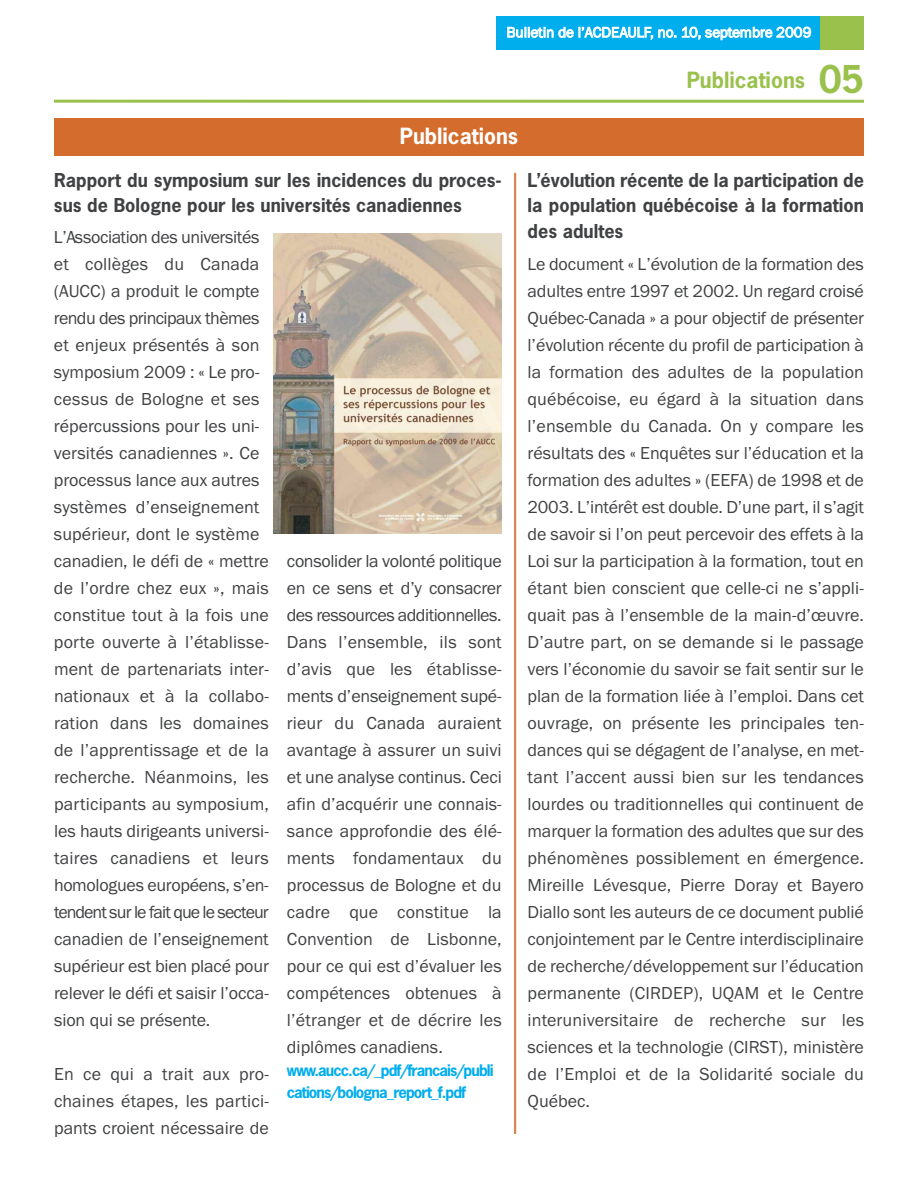
<style>
.page{position:relative;width:918px;height:1188px;background:#fff}
.page>*{position:absolute;margin:0;border:0;box-sizing:border-box;transform-origin:0 0}
.t1{font:700 21px "News Gothic Std";color:#9bc14d}
.t2{font:700 21px "News Gothic Std";color:#fff}
.t3{font:18px/27px "Franklin Gothic";color:#404143;text-align:justify}
.t4{font:700 18px/25.5px "News Gothic Std";color:#404143;text-align:justify}
.t5{font:700 15px/22.5px "News Gothic Std";letter-spacing:-.06em;color:#00aded}
.t6{font:15px "Franklin Gothic";letter-spacing:-.005em;color:#fff}
.s1{font-size:36px}
</style>
<div class="page">
<hr style="left:54px;top:100px;width:810px;height:3px;background:#9bc14d">
<div style="left:497px;top:16px;width:324px;height:34px;background:#00aded"></div>
<div style="left:821px;top:17px;width:43px;height:33px;background:#9bc14d"></div>
<div style="left:54px;top:118px;width:810px;height:38px;background:#d46c2d"></div>
<img style="left:273px;top:233px;width:228px;height:301px">
<hr style="left:515px;top:173px;width:1px;height:961px;background:#d46c2d">
<hr style="left:514px;top:173px;width:1px;height:961px;background:#d46c2d">
<p class="t6" style="left:506px;top:24px;width:307px">Bulletin de l’ACDEAULF, no. 10, septembre 2009</p>
<p class="t1" style="left:687px;top:69px;width:179px">Publications <span class="s1">05</span></p>
<p class="t2" style="left:400px;top:125px;width:120px">Publications</p>
<p class="t4" style="left:54px;top:168px;width:449px">Rapport du symposium sur les incidences du proces&shy;sus de Bologne pour les universités canadiennes</p>
<p class="t3" style="left:54px;top:224px;width:216px;text-align:left">L’Association des universités et collèges du Canada (AUCC) a produit le compte rendu des principaux thèmes et enjeux présentés à son symposium 2009 : « Le pro&shy;cessus de Bologne et ses répercussions pour les uni&shy;versités canadiennes ». Ce processus lance aux autres systèmes d’enseignement supérieur, dont le système canadien, le défi de « mettre de l’ordre chez eux », mais constitue tout à la fois une porte ouverte à l’établisse&shy;ment de partenariats inter&shy;nationaux et à la collabo&shy;ration dans les domaines de l’apprentissage et de la recherche. Néanmoins, les participants au symposium, les hauts dirigeants universi&shy;taires canadiens et leurs homologues européens, s’en&shy;tendent sur le fait que le secteur canadien de l’enseignement supérieur est bien placé pour relever le défi et saisir l’occa&shy;sion qui se présente.</p>
<p class="t3" style="left:54px;top:1061px;width:216px">En ce qui a trait aux pro&shy;chaines étapes, les partici&shy;pants croient nécessaire de</p>
<p class="t3" style="left:287px;top:548px;width:216px">consolider la volonté politique en ce sens et d’y consacrer des ressources additionnelles.<br>Dans l’ensemble, ils sont d’avis que les établisse&shy;ments d’enseignement supé&shy;rieur du Canada auraient avantage à assurer un suivi et une analyse continus. Ceci afin d’acquérir une connais&shy;sance approfondie des élé&shy;ments fondamentaux du processus de Bologne et du cadre que constitue la Convention de Lisbonne, pour ce qui est d’évaluer les compétences obtenues à l’étranger et de décrire les diplômes canadiens.</p>
<p class="t5" style="left:287px;top:1059px;width:208px">www.aucc.ca/_pdf/francais/publi cations/bologna_report_f.pdf</p>
<p class="t4" style="left:528px;top:168px;width:338px">L’évolution récente de la participation de la population québécoise à la formation des adultes</p>
<p class="t3" style="left:528px;top:251px;width:338px">Le document « L’évolution de la formation des adultes entre 1997 et 2002. Un regard croisé Québec-Canada » a pour objectif de présenter l’évolution récente du profil de participation à la formation des adultes de la population québécoise, eu égard à la situation dans l’ensemble du Canada. On y compare les résultats des « Enquêtes sur l’éducation et la formation des adultes » (EEFA) de 1998 et de 2003. L’intérêt est double. D’une part, il s’agit de savoir si l’on peut percevoir des effets à la Loi sur la participation à la formation, tout en étant bien conscient que celle-ci ne s’appli&shy;quait pas à l’ensemble de la main-d’œuvre.<br>D’autre part, on se demande si le passage vers l’économie du savoir se fait sentir sur le plan de la formation liée à l’emploi. Dans cet ouvrage, on présente les principales ten&shy;dances qui se dégagent de l’analyse, en met&shy;tant l’accent aussi bien sur les tendances lourdes ou traditionnelles qui continuent de marquer la formation des adultes que sur des phénomènes possiblement en émergence.<br>Mireille Lévesque, Pierre Doray et Bayero Diallo sont les auteurs de ce document publié conjointement par le Centre interdisciplinaire de recherche/développement sur l’éducation permanente (CIRDEP), UQAM et le Centre interuniversitaire de recherche sur les sciences et la technologie (CIRST), ministère de l’Emploi et de la Solidarité sociale du Québec.</p>
</div>
